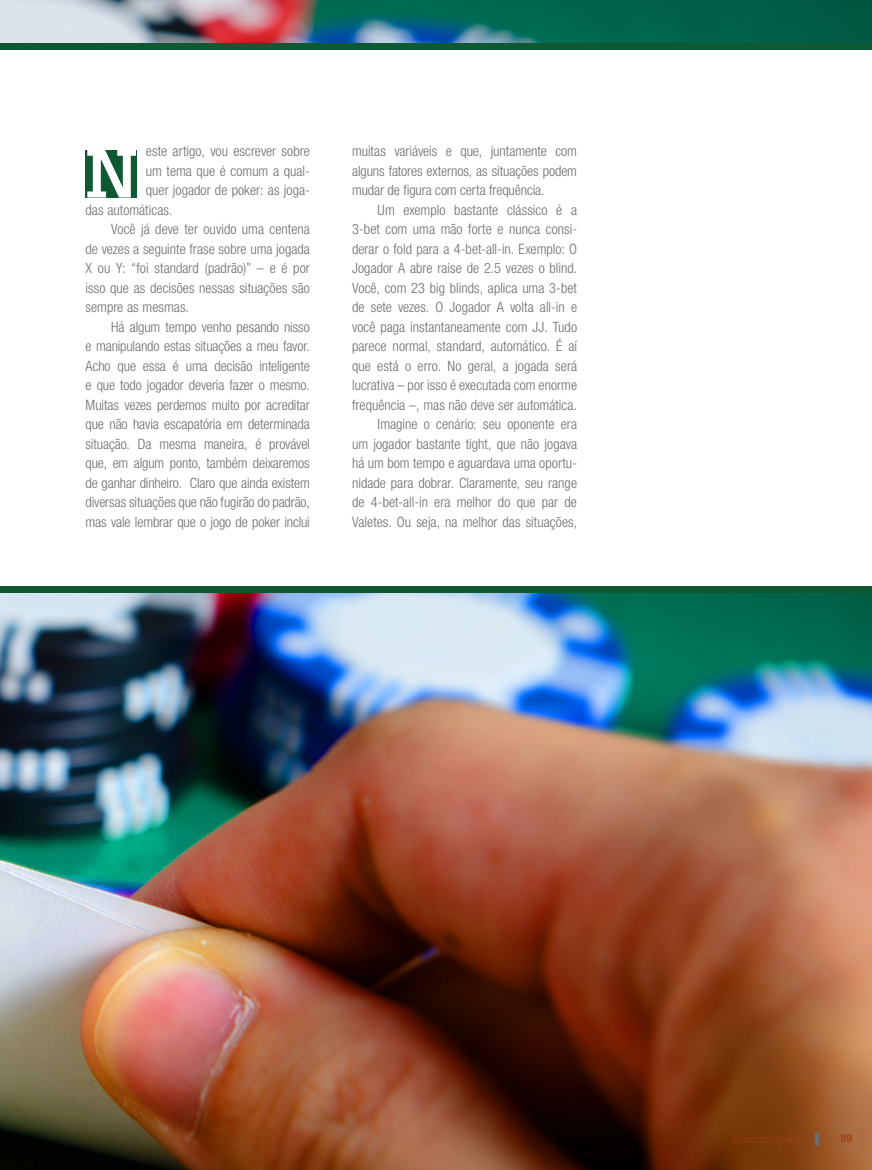
<style>
.page{position:relative;width:872px;height:1170px;background:#fff}
.page>*{position:absolute;margin:0;border:0;box-sizing:border-box;transform-origin:0 0}
.t1{font:700 66.6px "Glypha LT Std";color:#fff}
.t2{font:300 condensed 14.25px/19.5px "Helvetica Neue LT Std";color:#6d6e71;text-align:justify}
.t3{font:10.5px "Glypha LT Std";letter-spacing:.005em;color:#9b3e15}
.t4{font:700 10.5px "Glypha LT Std";color:#9b3e15}
</style>
<div class="page">
<div style="left:0;top:43px;width:872px;height:7px;background:#0e5832"></div>
<div style="left:0;top:586px;width:872px;height:7px;background:#0e5832"></div>
<img style="left:0;top:593px;width:872px;height:576px">
<img style="left:0;top:0;width:872px;height:43px">
<div style="left:814px;top:1132px;width:5px;height:13px;background:#6d6e71"></div>
<div style="left:86px;top:150px;width:51px;height:47px;background:#0e5832"></div>
<h1 class="t1" style="left:86px;top:132px;width:53px">N</h1>
<p class="t2" style="left:352px;top:141px;width:226px">muitas variáveis e que, juntamente com alguns fatores externos, as situações podem mudar de figura com certa frequência.</p>
<p class="t2" style="left:352px;top:200px;width:226px;text-align:right">Um exemplo bastante clássico é a 3-bet com uma mão forte e nunca consi&shy;derar o fold para a 4-bet-all-in. Exemplo: O Jogador A abre raise de 2.5 vezes o blind.<br>Você, com 23 big blinds, aplica uma 3-bet de sete vezes. O Jogador A volta all-in e você paga instantaneamente com JJ. Tudo parece normal, standard, automático. É aí que está o erro. No geral, a jogada será lucrativa – por isso é executada com enorme frequência –, mas não deve ser automática.<br>Imagine o cenário: seu oponente era<br>um jogador bastante tight, que não jogava há um bom tempo e aguardava uma oportu&shy;nidade para dobrar. Claramente, seu range de 4-bet-all-in era melhor do que par de Valetes. Ou seja, na melhor das situações,</p>
<p class="t2" style="left:146px;top:141px;width:165px">este artigo, vou escrever sobre</p>
<p class="t2" style="left:146px;top:161px;width:165px">um tema que é comum a qual-</p>
<p class="t2" style="left:146px;top:180px;width:165px">quer jogador de poker: as joga-</p>
<p class="t2" style="left:86px;top:200px;width:88px">das automáticas.</p>
<p class="t2" style="left:111px;top:219px;width:200px">Você já deve ter ouvido uma centena</p>
<p class="t2" style="left:86px;top:239px;width:226px">de vezes a seguinte frase sobre uma jogada</p>
<p class="t2" style="left:86px;top:258px;width:226px">X ou Y: “foi standard (padrão)” – e é por</p>
<p class="t2" style="left:86px;top:278px;width:226px">isso que as decisões nessas situações são</p>
<p class="t2" style="left:86px;top:297px;width:105px">sempre as mesmas.</p>
<p class="t2" style="left:111px;top:317px;width:200px">Há algum tempo venho pesando nisso</p>
<p class="t2" style="left:86px;top:336px;width:226px">e manipulando estas situações a meu favor.</p>
<p class="t2" style="left:86px;top:356px;width:226px">Acho que essa é uma decisão inteligente</p>
<p class="t2" style="left:86px;top:375px;width:226px">e que todo jogador deveria fazer o mesmo.</p>
<p class="t2" style="left:86px;top:395px;width:226px">Muitas vezes perdemos muito por acreditar</p>
<p class="t2" style="left:86px;top:414px;width:226px">que não havia escapatória em determinada</p>
<p class="t2" style="left:86px;top:434px;width:226px">situação. Da mesma maneira, é provável</p>
<p class="t2" style="left:86px;top:453px;width:226px">que, em algum ponto, também deixaremos</p>
<p class="t2" style="left:86px;top:472px;width:226px">de ganhar dinheiro. Claro que ainda existem</p>
<p class="t2" style="left:86px;top:492px;width:226px">diversas situações que não fugirão do padrão,</p>
<p class="t2" style="left:86px;top:511px;width:226px">mas vale lembrar que o jogo de poker inclui</p>
<p class="t3" style="left:731px;top:1132px;width:75px">@cardplayerbr</p>
<p class="t4" style="left:840px;top:1132px;width:14px">89</p>
</div>
